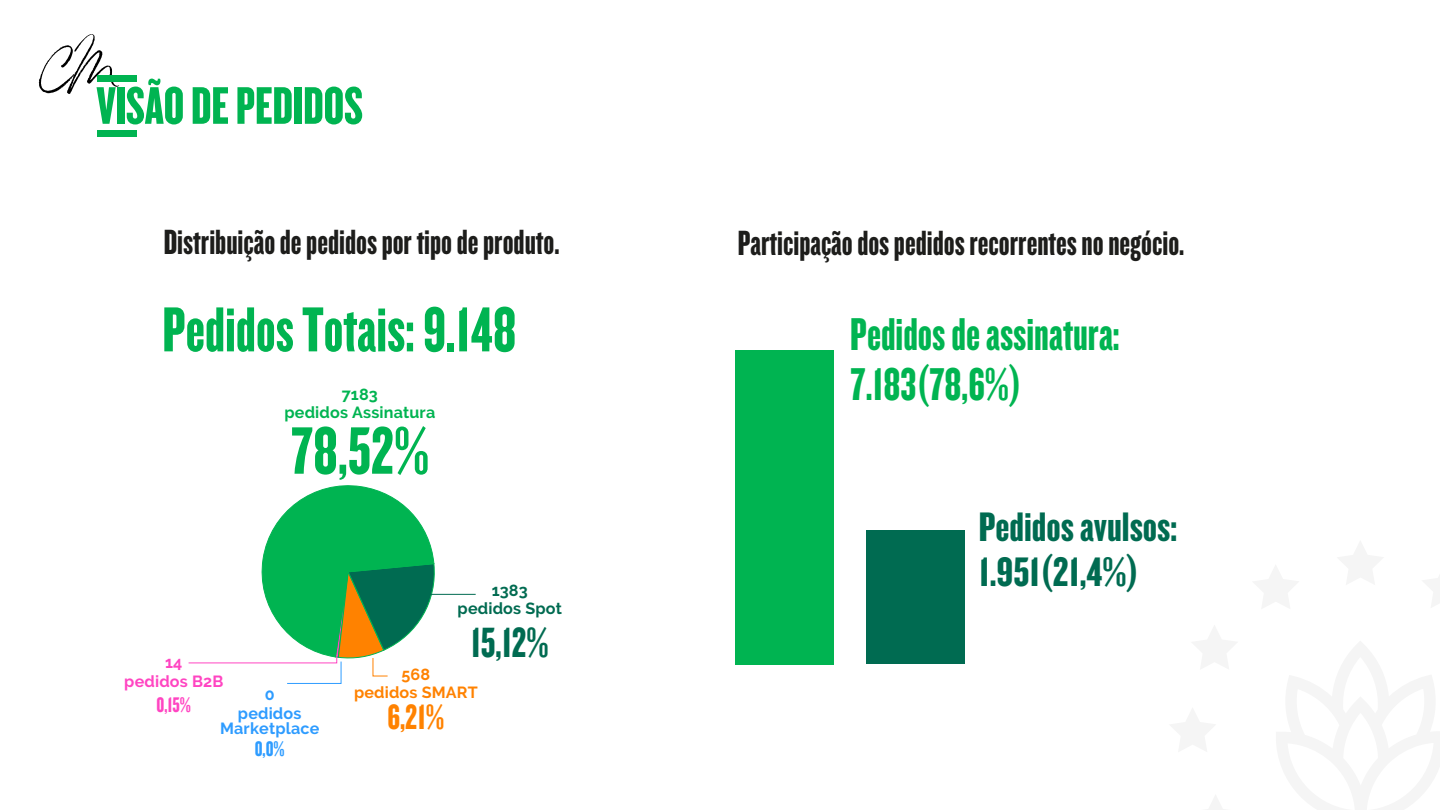
<style>
.page{position:relative;width:1440px;height:810px;background:#fff}
.page>*{position:absolute;margin:0;border:0;box-sizing:border-box;transform-origin:0 0}
.t1{font:69.6px "Knockout 68 Full Featherwt";color:#00b451}
.t2{font:66px "Knockout 68 Full Featherwt";color:#00b451}
.t3{font:54.97px "Knockout 68 Full Featherwt";color:#00b451}
.t4{font:47.78px/50.3px "Knockout 68 Full Featherwt";color:#00b451}
.t5{font:43.95px "Knockout 68 Full Featherwt";color:#006b51}
.t6{font:42.83px/45.1px "Knockout 68 Full Featherwt";color:#006b51;scale:1.12 1}
.t7{font:36.67px "Knockout 68 Full Featherwt";color:#ff8200}
.t8{font:36.38px "Knockout 68 Full Featherwt";color:#1d1d1b}
.t9{font:21.98px "Knockout 68 Full Featherwt";color:#ff45c2}
.t10{font:21.98px "Knockout 68 Full Featherwt";color:#2e9cff}
.t11{font:700 16.12px/18.5px "Raleway";letter-spacing:.01em;color:#00b451;text-align:center}
.t12{font:700 16.12px/18.5px "Raleway";letter-spacing:.01em;color:#2e9cff;text-align:center}
.t13{font:700 16.12px/18.5px "Raleway";letter-spacing:.01em;color:#006b51;text-align:center}
.t14{font:700 16.12px/18.5px "Raleway";letter-spacing:.01em;color:#ff8200;text-align:center}
.t15{font:700 16.12px/18.5px "Raleway";letter-spacing:.01em;color:#ff45c2;text-align:center}
</style>
<div class="page">
<div style="left:736px;top:350px;width:98px;height:314px;background:#00b451"></div>
<div style="left:866px;top:530px;width:99px;height:134px;background:#006b51"></div>
<svg style="left:188px;top:485px;width:249px;height:199px"></svg>
<hr style="left:424px;top:594px;width:52px;height:1px;background:#006b51">
<svg style="left:39px;top:34px;width:80px;height:60px"></svg>
<div style="left:98px;top:75px;width:39px;height:6px;background:#00b451"></div>
<div style="left:98px;top:130px;width:39px;height:6px;background:#00b451"></div>
<h3 class="t3" style="left:97px;top:72px;width:268px">VISÃO DE PEDIDOS</h3>
<p class="t8" style="left:164px;top:220px;width:397px">Distribuição de pedidos por tipo de produto.</p>
<h2 class="t2" style="left:162px;top:289px;width:356px">Pedidos Totais: 9.148</h2>
<p class="t11" style="left:284px;top:385px;width:152px">7183<br>pedidos Assinatura</p>
<h1 class="t1" style="left:291px;top:408px;width:140px">78,52%</h1>
<p class="t15" style="left:124px;top:653px;width:101px">14<br>pedidos B2B</p>
<p class="t9" style="left:157px;top:691px;width:36px">0,15%</p>
<p class="t12" style="left:238px;top:685px;width:65px">0 pedidos</p>
<p class="t12" style="left:220px;top:720px;width:101px">Marketplace</p>
<p class="t10" style="left:255px;top:736px;width:31px">0,0%</p>
<p class="t13" style="left:458px;top:581px;width:106px">1383<br>pedidos Spot</p>
<p class="t5" style="left:471px;top:616px;width:79px">15,12%</p>
<p class="t14" style="left:354px;top:665px;width:125px">568<br>pedidos SMART</p>
<p class="t7" style="left:387px;top:695px;width:59px">6,21%</p>
<p class="t8" style="left:738px;top:221px;width:448px">Participação dos pedidos recorrentes no negócio.</p>
<h3 class="t4" style="left:850px;top:307px;width:271px">Pedidos de assinatura:<br>7.183(78,6%)</h3>
<p class="t6" style="left:979px;top:503px;width:179px">Pedidos avulsos:<br>1.951(21,4%)</p>
</div>
